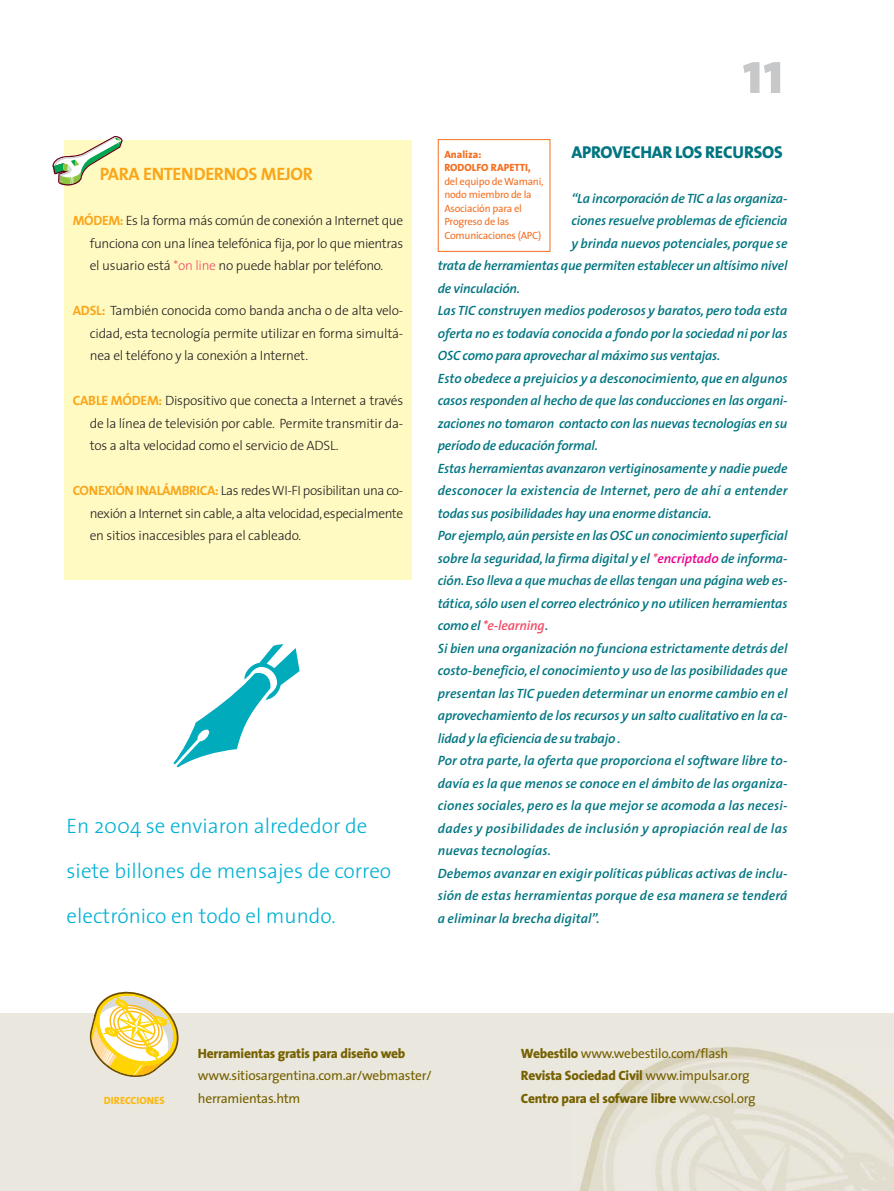
<style>
.page{position:relative;width:894px;height:1191px;background:#fff}
.page>*{position:absolute;margin:0;border:0;box-sizing:border-box;transform-origin:0 0}
.t1{font:800 60px "The Mix";color:#c6c8ca}
.t2{font:300 21px/45px "The Sans";color:#00b1d5}
.t3{font:700 18px "The Sans";letter-spacing:-.02em;color:#faa61a}
.t4{font:800 17.25px "The Sans";letter-spacing:-.01em;color:#007581}
.t5{font:italic 600 13.5px "The Sans";letter-spacing:-.005em;color:#007581}
.t6{font:300 13.5px/22.5px "The Sans";letter-spacing:-.02em;color:#231f20;text-align:justify}
.t7{font:13.5px/22.5px "The Sans";letter-spacing:-.02em;color:#766000}
.t8{font:800 13.5px "The Sans";letter-spacing:-.02em;color:#766000}
.t9{font:italic 600 13.5px "The Sans";letter-spacing:.03em;color:#007581}
.t10{font:italic 600 13.5px "The Sans";letter-spacing:-.01em;color:#f04e69}
.t11{font:10.5px/13.5px "The Sans";letter-spacing:-.02em;color:#f36f21}
.t12{font:800 10.5px/13.5px "The Sans";color:#f36f21}
.t13{font:800 10.5px "The Sans";color:#fdb813}
.s1{font-weight:700;color:#faa61a}
.s2{color:#f04e69}
.s3{color:#ec008c}
.s4{color:#007581}
.s5{font-weight:800}
.s6{font-weight:400}
</style>
<div class="page">
<div style="left:1px;top:1013px;width:893px;height:178px;background:#eae8de"></div>
<img style="left:579px;top:1048px;width:315px;height:143px">
<svg style="left:89px;top:991px;width:90px;height:86px"></svg>
<div style="left:438px;top:139px;width:112px;height:113px;border:1px solid #f36f21"></div>
<div style="left:64px;top:140px;width:348px;height:440px;background:#fffac2"></div>
<svg style="left:52px;top:135px;width:71px;height:51px"></svg>
<h3 class="t3" style="left:100px;top:167px;width:215px">PARA ENTENDERNOS MEJOR</h3>
<p class="t6" style="left:90px;top:211px;width:315px;text-indent:-17px"><span class="s1">MÓDEM:</span> Es la forma más común de conexión a Internet que funciona con una línea telefónica fija, por lo que mientras el usuario está <span class="s2">*on line</span> no puede hablar por teléfono.</p>
<p class="t6" style="left:90px;top:301px;width:315px;text-indent:-17px"><span class="s1">ADSL:</span> También conocida como banda ancha o de alta velo&shy;cidad, esta tecnología permite utilizar en forma simultá&shy;nea el teléfono y la conexión a Internet.</p>
<p class="t6" style="left:90px;top:391px;width:315px;text-indent:-17px"><span class="s1">CABLE MÓDEM:</span> Dispositivo que conecta a Internet a través de la línea de televisión por cable. Permite transmitir da&shy;tos a alta velocidad como el servicio de ADSL.</p>
<p class="t6" style="left:90px;top:481px;width:315px;text-indent:-17px"><span class="s1">CONEXIÓN INALÁMBRICA:</span> Las redes WI-FI posibilitan una co&shy;nexión a Internet sin cable,a alta velocidad,especialmente en sitios inaccesibles para el cableado.</p>
<h2 class="t2" style="left:67px;top:805px;width:326px">En 2004 se enviaron alrededor de siete billones de mensajes de correo electrónico en todo el mundo.</h2>
<h1 class="t1" style="left:743px;top:51px;width:43px">11</h1>
<p class="t4" style="left:571px;top:145px;width:213px">APROVECHAR LOS RECURSOS</p>
<p class="t5" style="left:571px;top:193px;width:218px">“La incorporación de TIC a las organiza-</p>
<p class="t5" style="left:571px;top:215px;width:218px">ciones resuelve problemas de eficiencia</p>
<p class="t5" style="left:571px;top:238px;width:218px">y brinda nuevos potenciales, porque se</p>
<p class="t5" style="left:438px;top:260px;width:351px">trata de herramientas que permiten establecer un altísimo nivel</p>
<p class="t5" style="left:438px;top:283px;width:84px">de vinculación.</p>
<p class="t5" style="left:438px;top:305px;width:351px">Las TIC construyen medios poderosos y baratos, pero toda esta</p>
<p class="t5" style="left:438px;top:328px;width:351px">oferta no es todavía conocida a fondo por la sociedad ni por las</p>
<p class="t5" style="left:438px;top:350px;width:284px">OSC como para aprovechar al máximo sus ventajas.</p>
<p class="t5" style="left:438px;top:373px;width:351px">Esto obedece a prejuicios y a desconocimiento, que en algunos</p>
<p class="t5" style="left:438px;top:395px;width:351px">casos responden al hecho de que las conducciones en las organi-</p>
<p class="t5" style="left:438px;top:418px;width:351px">zaciones no tomaron contacto con las nuevas tecnologías en su</p>
<p class="t5" style="left:438px;top:440px;width:162px">período de educación formal.</p>
<p class="t5" style="left:438px;top:463px;width:351px">Estas herramientas avanzaron vertiginosamente y nadie puede</p>
<p class="t5" style="left:438px;top:485px;width:351px">desconocer la existencia de Internet, pero de ahí a entender</p>
<p class="t5" style="left:438px;top:508px;width:275px">todas sus posibilidades hay una enorme distancia.</p>
<p class="t5" style="left:438px;top:530px;width:351px">Por ejemplo,aún persiste en las OSC un conocimiento superficial</p>
<p class="t5" style="left:438px;top:553px;width:351px">sobre la seguridad, la firma digital y el <span class="s2">*</span><span class="s3">encriptado</span> de informa-</p>
<p class="t5" style="left:438px;top:575px;width:351px">ción. Eso lleva a que muchas de ellas tengan una página web es-</p>
<p class="t5" style="left:438px;top:598px;width:351px">tática, sólo usen el correo electrónico y no utilicen herramientas</p>
<p class="t10" style="left:438px;top:620px;width:112px"><span class="s4">como el</span> *e-learning<span class="s4">.</span></p>
<p class="t5" style="left:438px;top:643px;width:351px">Si bien una organización no funciona estrictamente detrás del</p>
<p class="t5" style="left:438px;top:665px;width:351px">costo-beneficio, el conocimiento y uso de las posibilidades que</p>
<p class="t5" style="left:438px;top:688px;width:351px">presentan las TIC pueden determinar un enorme cambio en el</p>
<p class="t5" style="left:438px;top:710px;width:351px">aprovechamiento de los recursos y un salto cualitativo en la ca-</p>
<p class="t5" style="left:438px;top:733px;width:184px">lidad y la eficiencia de su trabajo .</p>
<p class="t5" style="left:438px;top:755px;width:351px">Por otra parte, la oferta que proporciona el software libre to-</p>
<p class="t5" style="left:438px;top:778px;width:351px">davía es la que menos se conoce en el ámbito de las organiza-</p>
<p class="t5" style="left:438px;top:800px;width:351px">ciones sociales, pero es la que mejor se acomoda a las necesi-</p>
<p class="t9" style="left:438px;top:823px;width:351px">dades y posibilidades de inclusión y apropiación real de las</p>
<p class="t5" style="left:438px;top:845px;width:115px">nuevas tecnologías.</p>
<p class="t5" style="left:438px;top:868px;width:351px">Debemos avanzar en exigir políticas públicas activas de inclu-</p>
<p class="t5" style="left:438px;top:890px;width:351px">sión de estas herramientas porque de esa manera se tenderá</p>
<p class="t5" style="left:438px;top:913px;width:163px">a eliminar la brecha digital”.</p>
<p class="t12" style="left:444px;top:148px;width:88px">Analiza:<br>RODOLFO RAPETTI,</p>
<p class="t11" style="left:444px;top:175px;width:101px">del equipo de Wamani, nodo miembro de la<br>Asociación para el<br>Progreso de las<br>Comunicaciones (APC)</p>
<p class="t7" style="left:521px;top:1043px;width:230px"><span class="s5">Webestilo</span> www.webestilo.com/flash<br><span class="s5">Revista Sociedad Civil</span> www.impulsar.org</p>
<p class="t8" style="left:198px;top:1048px;width:209px">Herramientas gratis para diseño web</p>
<p class="t7" style="left:198px;top:1066px;width:236px">www.sitiosargentina.com.ar/webmaster/ herramientas.htm</p>
<p class="t13" style="left:104px;top:1096px;width:62px">DIRECCIONES</p>
<p class="t8" style="left:521px;top:1093px;width:236px">Centro para el sofware libre <span class="s6">www.csol.org</span></p>
</div>
